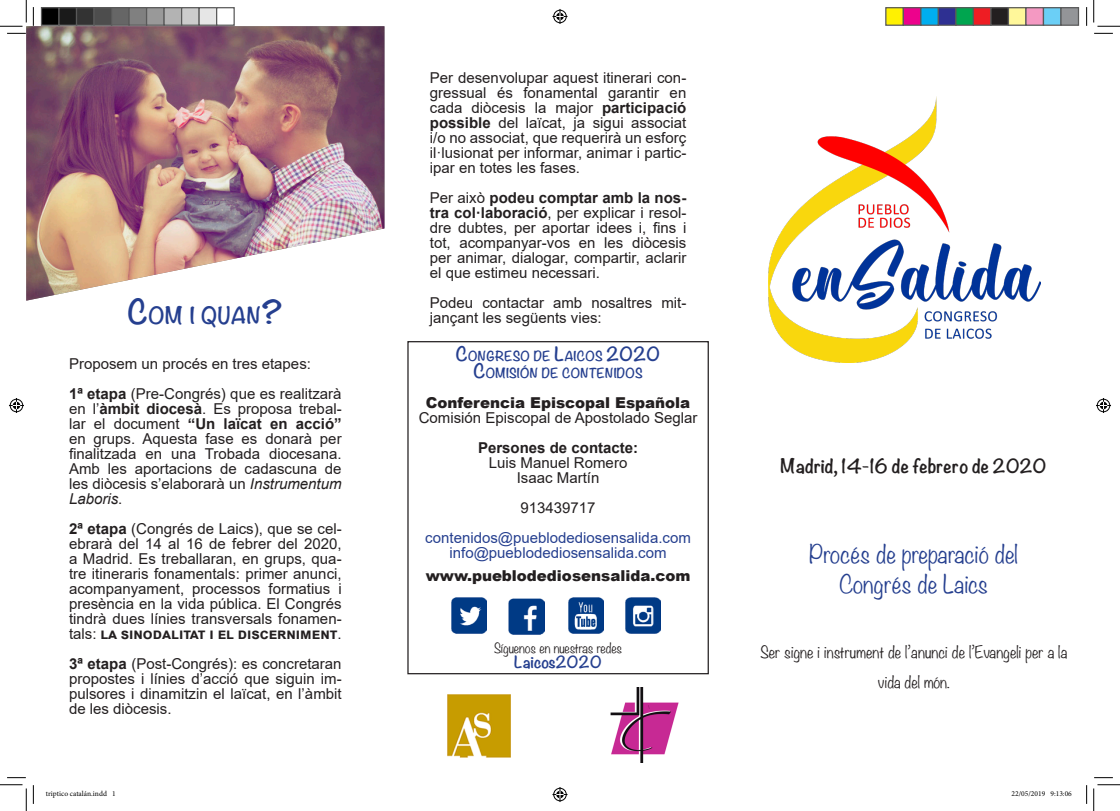
<style>
.page{position:relative;width:1120px;height:811px;background:#fff}
.page>*{position:absolute;margin:0;border:0;box-sizing:border-box;transform-origin:0 0}
.Viñetas{font:300 22.5px "Noteworthy";color:#253f8f}
.Viñetas-2{font:700 21px "Noteworthy";color:#253f8f}
.Viñetas-3{font:700 17.5px "Noteworthy";color:#231f20}
.Viñetas-4{font:15px/15px "Arial";color:#231f20;text-align:justify}
.Viñetas-5{font:15px "Arial";color:#253f8f}
.Viñetas-6{font:300 15px/30px "Noteworthy";color:#231f20;text-align:center}
.Viñetas-7{font:900 15px "Arial";color:#231f20}
.Viñetas-8{font:700 15px "Arial";color:#231f20}
.Viñetas-9{font:700 15px "Noteworthy";color:#253f8f}
.Viñetas-10{font:300 12.5px "Noteworthy";color:#231f20}
.Viñetas-11{font:700 12.25px "Noteworthy";color:#253f8f}
.t1{font:7.5px "Minion Pro";color:#000}
.s1{font-size:30px}
.s2{font-weight:700}
.s3{font-style:italic}
.s4{font-size:17.5px}
</style>
<div class="page">
<img style="left:26px;top:26px;width:358px;height:275px">
<img style="left:768px;top:96px;width:272px;height:266px">
<img style="left:447px;top:695px;width:63px;height:62px">
<img style="left:610px;top:687px;width:69px;height:76px">
<div style="left:407px;top:341px;width:301px;height:333px;border:1px solid #231f20"></div>
<img style="left:451px;top:598px;width:35px;height:36px">
<img style="left:508px;top:598px;width:36px;height:36px">
<img style="left:568px;top:598px;width:35px;height:36px">
<img style="left:625px;top:598px;width:35px;height:36px">
<svg style="left:7px;top:33px;width:19px;height:1px"></svg>
<svg style="left:1094px;top:33px;width:18px;height:1px"></svg>
<svg style="left:7px;top:777px;width:19px;height:1px"></svg>
<svg style="left:1094px;top:777px;width:18px;height:1px"></svg>
<svg style="left:33px;top:7px;width:1px;height:19px"></svg>
<svg style="left:33px;top:785px;width:1px;height:19px"></svg>
<svg style="left:0;top:0;width:27px;height:27px"></svg>
<svg style="left:0;top:784px;width:27px;height:27px"></svg>
<svg style="left:1093px;top:0;width:26px;height:27px"></svg>
<svg style="left:1093px;top:784px;width:26px;height:27px"></svg>
<svg style="left:552px;top:9px;width:15px;height:15px"></svg>
<svg style="left:552px;top:787px;width:15px;height:15px"></svg>
<svg style="left:9px;top:398px;width:15px;height:15px"></svg>
<svg style="left:1096px;top:398px;width:14px;height:15px"></svg>
<div style="left:41px;top:8px;width:18px;height:17px;background:#000"></div>
<div style="left:41px;top:7px;width:19px;height:19px;border:1px solid #595959"></div>
<div style="left:59px;top:8px;width:17px;height:17px;background:#1a1a1a"></div>
<div style="left:58px;top:7px;width:19px;height:19px;border:1px solid #595959"></div>
<div style="left:76px;top:8px;width:18px;height:17px;background:#333"></div>
<div style="left:76px;top:7px;width:19px;height:19px;border:1px solid #595959"></div>
<div style="left:94px;top:8px;width:17px;height:17px;background:#4d4d4d"></div>
<div style="left:93px;top:7px;width:19px;height:19px;border:1px solid #595959"></div>
<div style="left:111px;top:8px;width:18px;height:17px;background:#666"></div>
<div style="left:111px;top:7px;width:19px;height:19px;border:1px solid #595959"></div>
<div style="left:129px;top:8px;width:17px;height:17px;background:#808080"></div>
<div style="left:128px;top:7px;width:19px;height:19px;border:1px solid #595959"></div>
<div style="left:146px;top:8px;width:18px;height:17px;background:#999"></div>
<div style="left:146px;top:7px;width:19px;height:19px;border:1px solid #595959"></div>
<div style="left:164px;top:8px;width:17px;height:17px;background:#b3b3b3"></div>
<div style="left:163px;top:7px;width:19px;height:19px;border:1px solid #595959"></div>
<div style="left:181px;top:8px;width:18px;height:17px;background:#ccc"></div>
<div style="left:181px;top:7px;width:19px;height:19px;border:1px solid #595959"></div>
<div style="left:199px;top:8px;width:17px;height:17px;background:#e6e6e6"></div>
<div style="left:198px;top:7px;width:19px;height:19px;border:1px solid #595959"></div>
<div style="left:216px;top:7px;width:19px;height:19px;border:1px solid #595959"></div>
<div style="left:885px;top:8px;width:18px;height:17px;background:#fff101"></div>
<div style="left:884px;top:7px;width:19px;height:19px;border:1px solid #595959"></div>
<div style="left:903px;top:8px;width:17px;height:17px;background:#ed028c"></div>
<div style="left:902px;top:7px;width:19px;height:19px;border:1px solid #595959"></div>
<div style="left:920px;top:8px;width:18px;height:17px;background:#00aeef"></div>
<div style="left:919px;top:7px;width:19px;height:19px;border:1px solid #595959"></div>
<div style="left:938px;top:8px;width:17px;height:17px;background:#2e3092"></div>
<div style="left:937px;top:7px;width:19px;height:19px;border:1px solid #595959"></div>
<div style="left:955px;top:8px;width:18px;height:17px;background:#00a54f"></div>
<div style="left:954px;top:7px;width:19px;height:19px;border:1px solid #595959"></div>
<div style="left:973px;top:8px;width:17px;height:17px;background:#ee1d23"></div>
<div style="left:972px;top:7px;width:19px;height:19px;border:1px solid #595959"></div>
<div style="left:990px;top:8px;width:18px;height:17px;background:#231f20"></div>
<div style="left:989px;top:7px;width:19px;height:19px;border:1px solid #595959"></div>
<div style="left:1008px;top:8px;width:17px;height:17px;background:#fff79a"></div>
<div style="left:1007px;top:7px;width:19px;height:19px;border:1px solid #595959"></div>
<div style="left:1025px;top:8px;width:18px;height:17px;background:#f499c2"></div>
<div style="left:1024px;top:7px;width:19px;height:19px;border:1px solid #595959"></div>
<div style="left:1043px;top:8px;width:17px;height:17px;background:#6bcff6"></div>
<div style="left:1042px;top:7px;width:19px;height:19px;border:1px solid #595959"></div>
<div style="left:1060px;top:8px;width:18px;height:17px;background:#939598"></div>
<div style="left:1059px;top:7px;width:19px;height:19px;border:1px solid #595959"></div>
<p class="Viñetas-2" style="left:127px;top:297px;width:157px"><span class="s1">C</span>OM I QUAN<span class="s1">?</span></p>
<p class="Viñetas-4" style="left:69px;top:356px;width:243px">Proposem un procés en tres etapes:</p>
<p class="Viñetas-4" style="left:69px;top:386px;width:274px"><span class="s2">1ª etapa</span> (Pre-Congrés) que es realitzarà en l’<span class="s2">àmbit diocesà</span>. Es proposa trebal&shy;lar el document <span class="s2">“Un laïcat en acció” </span>en grups. Aquesta fase es donarà per finalitzada en una Trobada diocesana.<br>Amb les aportacions de cadascuna de les diòcesis s’elaborarà un <span class="s3">Instrumentum Laboris</span>.</p>
<p class="Viñetas-4" style="left:69px;top:521px;width:274px"><span class="s2">2ª etapa</span> (Congrés de Laics), que se cel&shy;ebrarà del 14 al 16 de febrer del 2020, a Madrid. Es treballaran, en grups, qua&shy;tre itineraris fonamentals: primer anunci, acompanyament, processos formatius i presència en la vida pública. El Congrés tindrà dues línies transversals fonamen&shy;tals: <span class="s2">la sinodalitat i el discerniment</span>.</p>
<p class="Viñetas-4" style="left:69px;top:656px;width:274px"><span class="s2">3ª etapa</span> (Post-Congrés): es concretaran propostes i línies d’acció que siguin im&shy;pulsores i dinamitzin el laïcat, en l’àmbit de les diòcesis.</p>
<p class="Viñetas-4" style="left:430px;top:70px;width:258px">Per desenvolupar aquest itinerari con&shy;gressual és fonamental garantir en cada diòcesis la major <span class="s2">participació possible</span> del laïcat, ja sigui associat i/o no associat, que requerirà un esforç il·lusionat per informar, animar i partic&shy;ipar en totes les fases.</p>
<p class="Viñetas-4" style="left:430px;top:190px;width:258px">Per això <span class="s2">podeu comptar amb la nos&shy;tra col·laboració</span>, per explicar i resol&shy;dre dubtes, per aportar idees i, fins i tot, acompanyar-vos en les diòcesis per animar, dialogar, compartir, aclarir el que estimeu necessari.</p>
<p class="Viñetas-4" style="left:430px;top:295px;width:258px">Podeu contactar amb nosaltres mit&shy;jançant les següents vies:</p>
<p class="Viñetas-11" style="left:456px;top:345px;width:206px"><span class="s4">C</span>ONGRESO DE <span class="s4">L</span>AICOS <span class="s4">2020</span></p>
<p class="Viñetas-11" style="left:473px;top:362px;width:171px"><span class="s4">C</span>OMISIÓN DE CONTENIDOS</p>
<p class="Viñetas-7" style="left:426px;top:392px;width:266px">Conferencia Episcopal Española</p>
<p class="Viñetas-4" style="left:418px;top:410px;width:280px">Comisión Episcopal de Apostolado Seglar</p>
<p class="Viñetas-8" style="left:478px;top:437px;width:162px">Persones de contacte:</p>
<p class="Viñetas-4" style="left:488px;top:455px;width:140px">Luis Manuel Romero</p>
<p class="Viñetas-4" style="left:516px;top:470px;width:84px">Isaac Martín</p>
<p class="Viñetas-4" style="left:520px;top:500px;width:77px">913439717</p>
<p class="Viñetas-5" style="left:425px;top:528px;width:267px">contenidos@pueblodediosensalida.com</p>
<p class="Viñetas-5" style="left:449px;top:543px;width:218px">info@pueblodediosensalida.com</p>
<p class="Viñetas-7" style="left:425px;top:564px;width:266px">www.pueblodediosensalida.com</p>
<p class="Viñetas-10" style="left:494px;top:638px;width:129px">Síguenos en nuestras redes</p>
<p class="Viñetas-9" style="left:514px;top:649px;width:89px">Laicos2020</p>
<p class="Viñetas-3" style="left:780px;top:450px;width:267px">Madrid, 14-16 de febrero de 2020</p>
<p class="Viñetas" style="left:809px;top:535px;width:210px">Procés de preparació del</p>
<p class="Viñetas" style="left:839px;top:565px;width:150px">Congrés de Laics</p>
<p class="Viñetas-6" style="left:760px;top:637px;width:308px">Ser signe i instrument de l’anunci de l’Evangeli per a la vida del món.</p>
<p class="t1" style="left:46px;top:789px;width:71px">triptico catalán.indd 1</p>
<p class="t1" style="left:1011px;top:789px;width:62px">22/05/2019 9:13:06</p>
</div>
